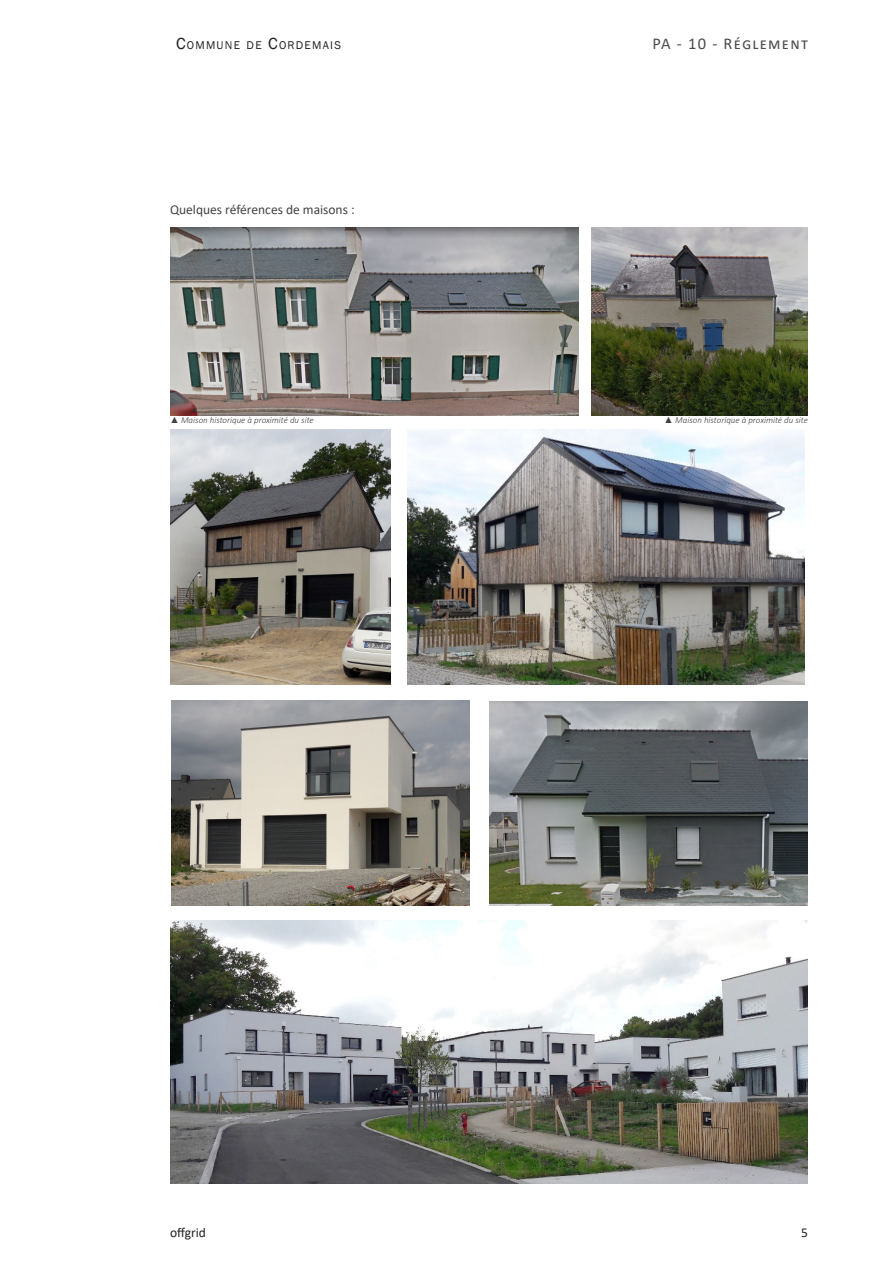
<style>
.page{position:relative;width:893px;height:1263px;background:#fff}
.page>*{position:absolute;margin:0;border:0;box-sizing:border-box;transform-origin:0 0}
.t1{font:16.5px "Calibri";letter-spacing:.075em;color:#4d4d4d}
.texte{font:13.5px "Calibri";color:#424242}
.t2{font:13.5px "Calibri";color:#231f20}
.t3{font:11.55px "Franklin Gothic";letter-spacing:.105em;color:#231f20}
.légende{font:italic 300 9px "Calibri";color:#424242}
.s1{font-size:16.5px}
.s2{font-family:"Arial";font-weight:400;font-style:normal}
</style>
<div class="page">
<img style="left:591px;top:227px;width:217px;height:189px">
<img style="left:407px;top:429px;width:398px;height:255px">
<img style="left:489px;top:701px;width:319px;height:205px">
<img style="left:170px;top:429px;width:220px;height:256px">
<img style="left:171px;top:701px;width:299px;height:205px">
<img style="left:170px;top:921px;width:638px;height:262px">
<img style="left:170px;top:227px;width:408px;height:189px">
<p class="t3" style="left:176px;top:38px;width:166px"><span class="s1">C</span>OMMUNE DE <span class="s1">C</span>ORDEMAIS</p>
<h1 class="t1" style="left:653px;top:32px;width:157px">PA - 10 - Réglement</h1>
<p class="texte" style="left:170px;top:200px;width:186px">Quelques références de maisons :</p>
<p class="légende" style="left:170px;top:414px;width:145px"><span class="s2">▲</span> Maison historique à proximité du site</p>
<p class="légende" style="left:664px;top:414px;width:145px"><span class="s2">▲</span> Maison historique à proximité du site</p>
<h2 class="t2" style="left:170px;top:1223px;width:37px">offgrid</h2>
<h2 class="t2" style="left:801px;top:1223px;width:8px">5</h2>
</div>
